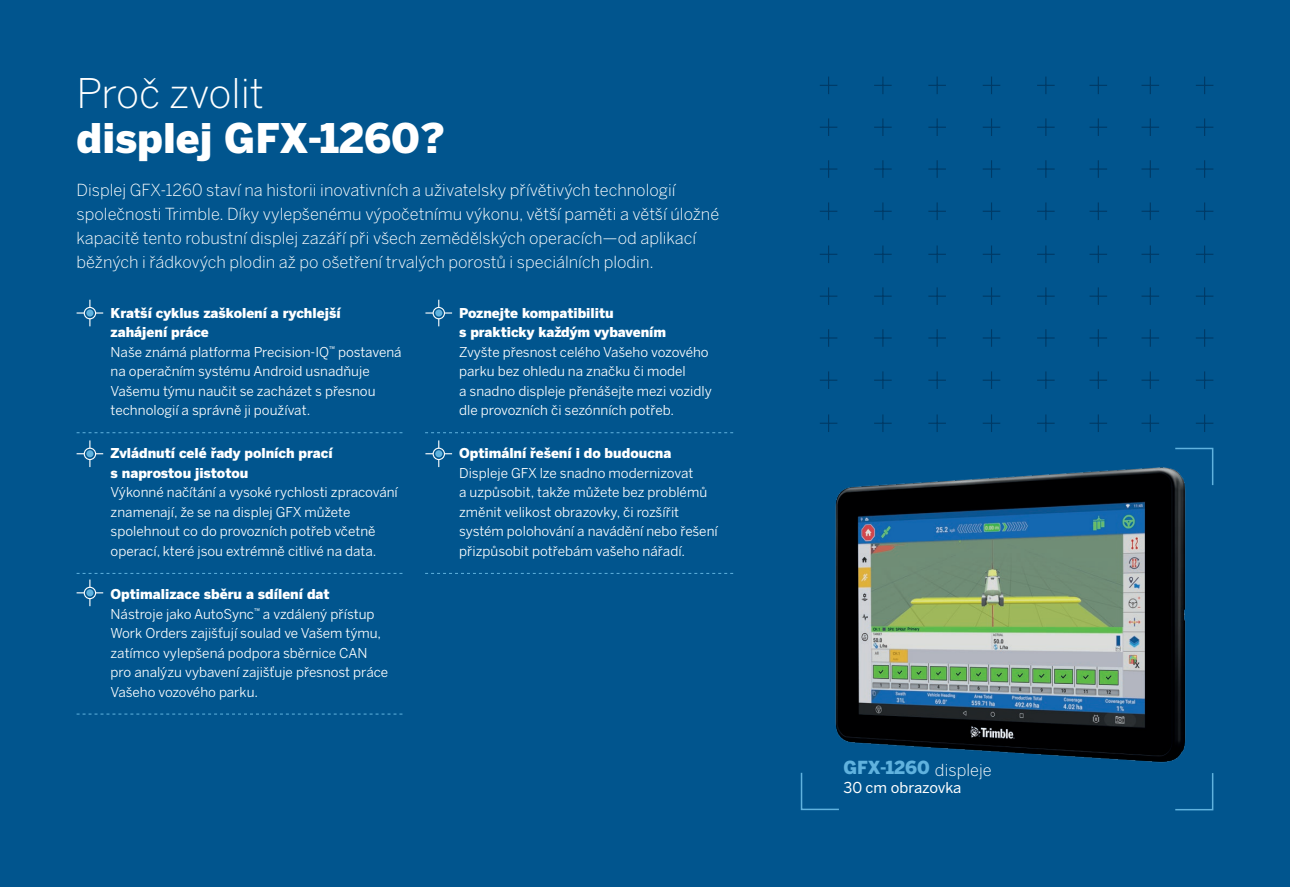
<style>
.page{position:relative;width:1290px;height:887px;background:#fff}
.page>*{position:absolute;margin:0;border:0;box-sizing:border-box;transform-origin:0 0}
.t1{font:900 40.5px "Benton Sans";color:#fff}
.t2{font:300 40.5px "Benton Sans";letter-spacing:-.005em;color:#fff}
.t3{font:900 17.85px "Benton Sans";color:#60b2de}
.t4{font:300 16.5px/24px "Benton Sans";color:#fff}
.t5{font:14.85px "Benton Sans";color:#fff}
.t6{font:13.5px/19.5px "Benton Sans";color:#fff}
.t7{font:900 13.5px/19.5px "Benton Sans";color:#fff}
.s1{font-weight:900}
.s2{font-weight:300;font-size:16.5px;color:#fff}
</style>
<div class="page">
<div style="left:0;top:0;width:1289px;height:887px;background:#01558e"></div>
<svg style="left:77px;top:432px;width:325px;height:1px"></svg>
<svg style="left:77px;top:713px;width:325px;height:1px"></svg>
<svg style="left:800px;top:447px;width:413px;height:364px"></svg>
<svg style="left:425px;top:432px;width:308px;height:1px"></svg>
<svg style="left:425px;top:573px;width:308px;height:1px"></svg>
<svg style="left:77px;top:573px;width:325px;height:33px"></svg>
<svg style="left:77px;top:440px;width:26px;height:27px"></svg>
<svg style="left:77px;top:300px;width:26px;height:26px"></svg>
<svg style="left:425px;top:440px;width:27px;height:27px"></svg>
<svg style="left:425px;top:300px;width:27px;height:26px"></svg>
<svg style="left:1141px;top:77px;width:17px;height:17px"></svg>
<svg style="left:1196px;top:77px;width:17px;height:17px"></svg>
<svg style="left:1141px;top:118px;width:17px;height:18px"></svg>
<svg style="left:1196px;top:118px;width:17px;height:18px"></svg>
<svg style="left:1141px;top:160px;width:17px;height:18px"></svg>
<svg style="left:1196px;top:160px;width:17px;height:18px"></svg>
<svg style="left:1141px;top:202px;width:17px;height:18px"></svg>
<svg style="left:1196px;top:202px;width:17px;height:18px"></svg>
<svg style="left:1141px;top:245px;width:17px;height:18px"></svg>
<svg style="left:1196px;top:245px;width:17px;height:18px"></svg>
<svg style="left:1141px;top:287px;width:17px;height:18px"></svg>
<svg style="left:1196px;top:287px;width:17px;height:18px"></svg>
<svg style="left:1141px;top:329px;width:17px;height:18px"></svg>
<svg style="left:1196px;top:329px;width:17px;height:18px"></svg>
<svg style="left:1141px;top:371px;width:17px;height:18px"></svg>
<svg style="left:1196px;top:371px;width:17px;height:18px"></svg>
<svg style="left:1141px;top:414px;width:17px;height:18px"></svg>
<svg style="left:1196px;top:414px;width:17px;height:18px"></svg>
<svg style="left:820px;top:77px;width:17px;height:17px"></svg>
<svg style="left:874px;top:77px;width:17px;height:17px"></svg>
<svg style="left:928px;top:77px;width:17px;height:17px"></svg>
<svg style="left:983px;top:77px;width:17px;height:17px"></svg>
<svg style="left:1037px;top:77px;width:17px;height:17px"></svg>
<svg style="left:820px;top:118px;width:17px;height:18px"></svg>
<svg style="left:874px;top:118px;width:17px;height:18px"></svg>
<svg style="left:928px;top:118px;width:17px;height:18px"></svg>
<svg style="left:983px;top:118px;width:17px;height:18px"></svg>
<svg style="left:1037px;top:118px;width:17px;height:18px"></svg>
<svg style="left:820px;top:160px;width:17px;height:18px"></svg>
<svg style="left:874px;top:160px;width:17px;height:18px"></svg>
<svg style="left:928px;top:160px;width:17px;height:18px"></svg>
<svg style="left:983px;top:160px;width:17px;height:18px"></svg>
<svg style="left:1037px;top:160px;width:17px;height:18px"></svg>
<svg style="left:820px;top:202px;width:17px;height:18px"></svg>
<svg style="left:874px;top:202px;width:17px;height:18px"></svg>
<svg style="left:928px;top:202px;width:17px;height:18px"></svg>
<svg style="left:983px;top:202px;width:17px;height:18px"></svg>
<svg style="left:1037px;top:202px;width:17px;height:18px"></svg>
<svg style="left:1089px;top:77px;width:17px;height:17px"></svg>
<svg style="left:1089px;top:118px;width:17px;height:18px"></svg>
<svg style="left:1089px;top:160px;width:17px;height:18px"></svg>
<svg style="left:1089px;top:202px;width:17px;height:18px"></svg>
<svg style="left:820px;top:245px;width:17px;height:18px"></svg>
<svg style="left:874px;top:245px;width:17px;height:18px"></svg>
<svg style="left:928px;top:245px;width:17px;height:18px"></svg>
<svg style="left:983px;top:245px;width:17px;height:18px"></svg>
<svg style="left:1037px;top:245px;width:17px;height:18px"></svg>
<svg style="left:820px;top:287px;width:17px;height:18px"></svg>
<svg style="left:874px;top:287px;width:17px;height:18px"></svg>
<svg style="left:928px;top:287px;width:17px;height:18px"></svg>
<svg style="left:983px;top:287px;width:17px;height:18px"></svg>
<svg style="left:1037px;top:287px;width:17px;height:18px"></svg>
<svg style="left:820px;top:329px;width:17px;height:18px"></svg>
<svg style="left:874px;top:329px;width:17px;height:18px"></svg>
<svg style="left:928px;top:329px;width:17px;height:18px"></svg>
<svg style="left:983px;top:329px;width:17px;height:18px"></svg>
<svg style="left:1037px;top:329px;width:17px;height:18px"></svg>
<svg style="left:820px;top:371px;width:17px;height:18px"></svg>
<svg style="left:874px;top:371px;width:17px;height:18px"></svg>
<svg style="left:928px;top:371px;width:17px;height:18px"></svg>
<svg style="left:983px;top:371px;width:17px;height:18px"></svg>
<svg style="left:1037px;top:371px;width:17px;height:18px"></svg>
<svg style="left:1089px;top:245px;width:17px;height:18px"></svg>
<svg style="left:1089px;top:287px;width:17px;height:18px"></svg>
<svg style="left:1089px;top:329px;width:17px;height:18px"></svg>
<svg style="left:1089px;top:371px;width:17px;height:18px"></svg>
<svg style="left:820px;top:414px;width:17px;height:18px"></svg>
<svg style="left:874px;top:414px;width:17px;height:18px"></svg>
<svg style="left:928px;top:414px;width:17px;height:18px"></svg>
<svg style="left:983px;top:414px;width:17px;height:18px"></svg>
<svg style="left:1037px;top:414px;width:17px;height:18px"></svg>
<svg style="left:1089px;top:414px;width:17px;height:18px"></svg>
<h1 class="t2" style="left:77px;top:65px;width:189px">Proč zvolit</h1>
<h1 class="t1" style="left:77px;top:109px;width:370px">displej GFX-1260?</h1>
<p class="t4" style="left:77px;top:177px;width:644px">Displej GFX-1260 staví na historii inovativních a uživatelsky přívětivých technologií společnosti Trimble. Díky vylepšenému výpočetnímu výkonu, větší paměti a větší úložné kapacitě tento robustní displej zazáří při všech zemědělských operacích—od aplikací běžných i řádkových plodin až po ošetření trvalých porostů i speciálních plodin.</p>
<p class="t6" style="left:111px;top:302px;width:292px"><span class="s1">Kratší cyklus zaškolení a rychlejší<br>zahájení práce<br></span>Naše známá platforma Precision-IQ<sup>™</sup> postavená na operačním systému Android usnadňuje Vašemu týmu naučit se zacházet s přesnou technologií a správně ji používat.</p>
<p class="t7" style="left:111px;top:443px;width:223px">Zvládnutí celé řady polních prací s naprostou jistotou</p>
<p class="t6" style="left:111px;top:482px;width:289px">Výkonné načítání a vysoké rychlosti zpracování znamenají, že se na displej GFX můžete spolehnout co do provozních potřeb včetně operací, které jsou extrémně citlivé na data.</p>
<p class="t6" style="left:111px;top:583px;width:279px"><span class="s1">Optimalizace sběru a sdílení dat<br></span>Nástroje jako AutoSync<sup>™</sup> a vzdálený přístup Work Orders zajišťují soulad ve Vašem týmu, zatímco vylepšená podpora sběrnice CAN pro analýzu vybavení zajišťuje přesnost práce Vašeho vozového parku.</p>
<p class="t7" style="left:459px;top:303px;width:208px">Poznejte kompatibilitu<br>s prakticky každým vybavením</p>
<p class="t6" style="left:459px;top:341px;width:254px">Zvyšte přesnost celého Vašeho vozového parku bez ohledu na značku či model<br>a snadno displeje přenášejte mezi vozidly dle provozních či sezónních potřeb.</p>
<p class="t7" style="left:459px;top:443px;width:214px">Optimální řešení i do budoucna</p>
<p class="t6" style="left:459px;top:462px;width:260px">Displeje GFX lze snadno modernizovat<br>a uzpůsobit, takže můžete bez problémů změnit velikost obrazovky, či rozšířit systém polohování a navádění nebo řešení přizpůsobit potřebám vašeho nářadí.</p>
<h2 class="t3" style="left:843px;top:754px;width:150px">GFX-1260 <span class="s2">displeje</span></h2>
<p class="t5" style="left:843px;top:777px;width:120px">30 cm obrazovka</p>
</div>
